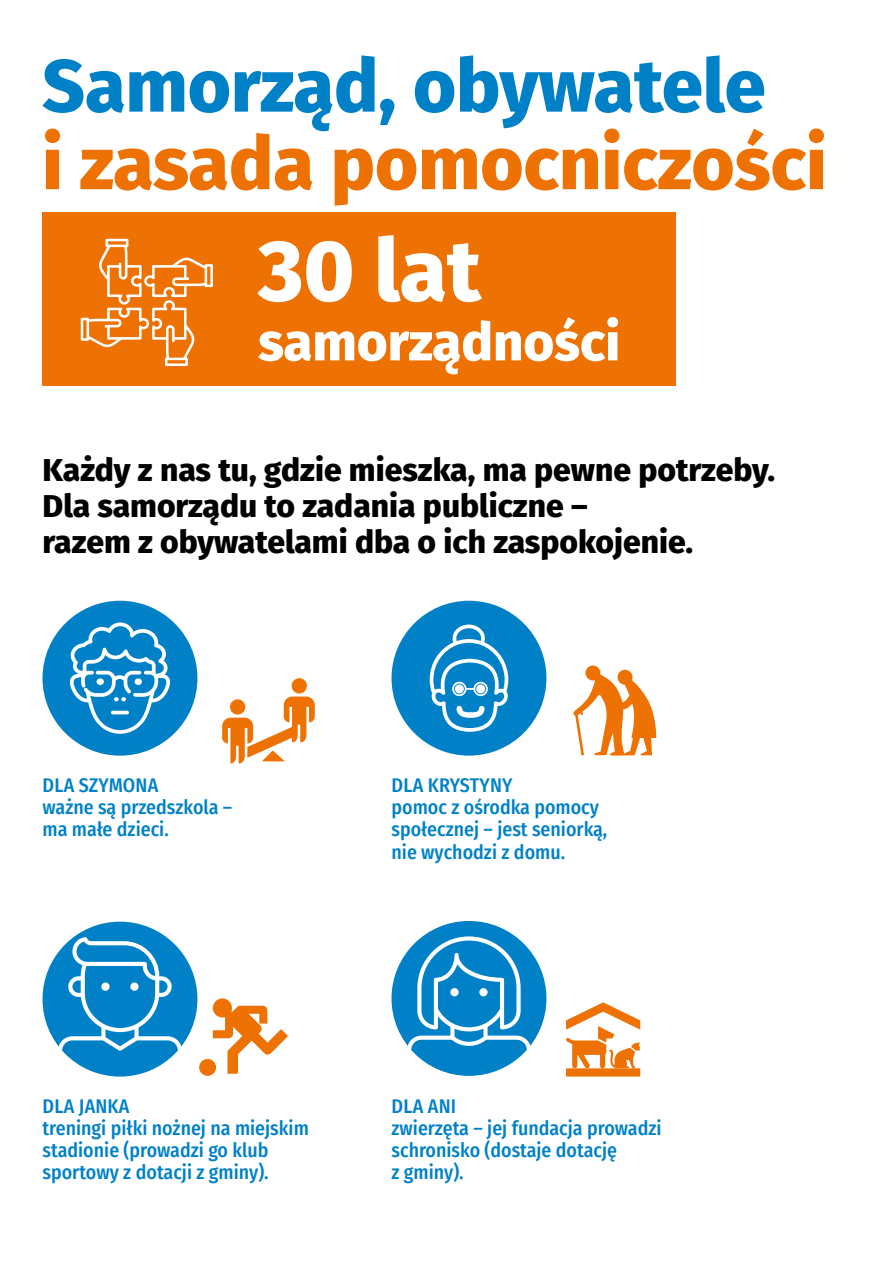
<style>
.page{position:relative;width:893px;height:1263px;background:#fff}
.page>*{position:absolute;margin:0;border:0;box-sizing:border-box;transform-origin:0 0}
.t1{font:800 86.1px "Fira Sans";color:#fff}
.t2{font:800 73.95px "Fira Sans";color:#ee7203}
.t3{font:800 73.95px "Fira Sans";color:#0081c7}
.t4{font:800 52.8px "Fira Sans";color:#fff}
.t5{font:800 31.8px/36.2px "Fira Sans";color:#000}
.t6{font:500 19.8px/22.2px "Fira Sans Condensed";color:#0081c7}
</style>
<div class="page">
<div style="left:42px;top:213px;width:633px;height:173px;background:#ee7203"></div>
<svg style="left:81px;top:239px;width:132px;height:127px"></svg>
<div style="left:391px;top:921px;width:155px;height:155px;background:#0081c7;border-radius:50%"></div>
<svg style="left:407px;top:936px;width:124px;height:124px"></svg>
<div style="left:450px;top:988px;width:9px;height:8px;background:#fff;border-radius:50%"></div>
<div style="left:479px;top:988px;width:9px;height:8px;background:#fff;border-radius:50%"></div>
<div style="left:43px;top:922px;width:154px;height:154px;background:#0081c7;border-radius:50%"></div>
<svg style="left:58px;top:937px;width:124px;height:124px"></svg>
<svg style="left:101px;top:982px;width:9px;height:9px"></svg>
<svg style="left:130px;top:982px;width:9px;height:9px"></svg>
<svg style="left:566px;top:1002px;width:74px;height:74px"></svg>
<div style="left:43px;top:601px;width:154px;height:155px;background:#0081c7;border-radius:50%"></div>
<svg style="left:69px;top:622px;width:102px;height:112px"></svg>
<div style="left:135px;top:678px;width:7px;height:7px;background:#fff;border-radius:50%"></div>
<hr style="left:111px;top:711px;width:18px;height:3px;background:#fff;border-radius:2px">
<svg style="left:199px;top:998px;width:89px;height:78px"></svg>
<svg style="left:222px;top:678px;width:93px;height:85px"></svg>
<svg style="left:573px;top:665px;width:83px;height:91px"></svg>
<div style="left:391px;top:601px;width:155px;height:155px;background:#0081c7;border-radius:50%"></div>
<svg style="left:430px;top:624px;width:78px;height:108px"></svg>
<h2 class="t3" style="left:42px;top:22px;width:725px">Samorząd, obywatele</h2>
<h2 class="t2" style="left:42px;top:99px;width:786px">i zasada pomocniczości</h2>
<h1 class="t1" style="left:258px;top:196px;width:224px">30 lat</h1>
<h3 class="t4" style="left:258px;top:296px;width:364px">samorządności</h3>
<h3 class="t5" style="left:43px;top:449px;width:734px">Każdy z nas tu, gdzie mieszka, ma pewne potrzeby.<br>Dla samorządu to zadania publiczne –<br>razem z obywatelami dba o ich zaspokojenie.</h3>
<p class="t6" style="left:43px;top:773px;width:191px">DLA SZYMONA<br>ważne są przedszkola – ma małe dzieci.</p>
<p class="t6" style="left:391px;top:773px;width:217px">DLA KRYSTYNY<br>pomoc z ośrodka pomocy społecznej – jest seniorką, nie wychodzi z domu.</p>
<p class="t6" style="left:43px;top:1094px;width:268px">DLA JANKA<br>treningi piłki nożnej na miejskim stadionie (prowadzi go klub sportowy z dotacji z gminy).</p>
<p class="t6" style="left:391px;top:1094px;width:272px">DLA ANI<br>zwierzęta – jej fundacja prowadzi schronisko (dostaje dotację<br>z gminy).</p>
</div>
